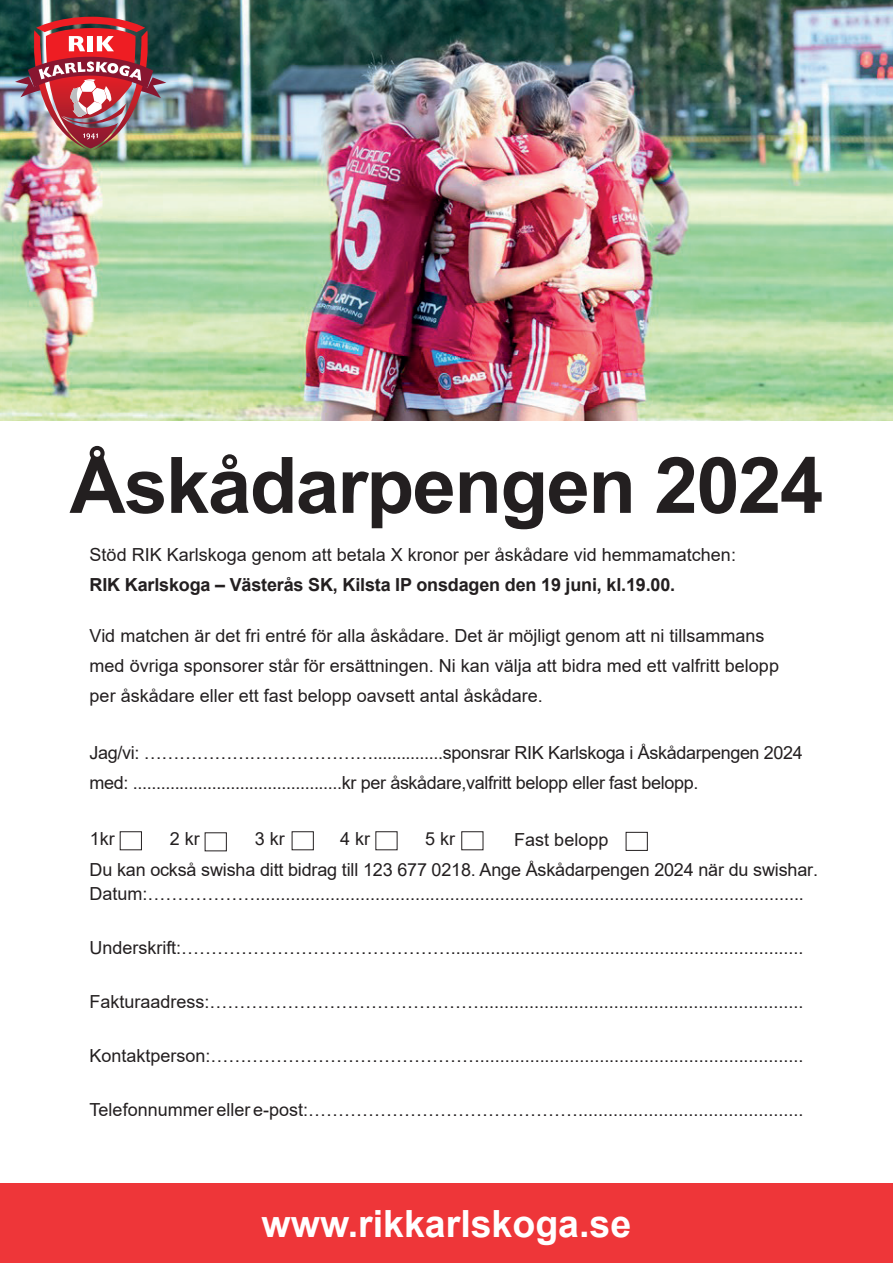
<style>
.page{position:relative;width:893px;height:1263px;background:#fff}
.page>*{position:absolute;margin:0;border:0;box-sizing:border-box;transform-origin:0 0}
.t1{font:700 78px "Arial";letter-spacing:-.02em;color:#231f20}
.t2{font:700 37.5px "Arial";color:#fff}
.t3{font:18px/30px "Arial";color:#231f20}
.t4{font:18px/30px "Arial";letter-spacing:-.02em;color:#231f20}
.t5{font:700 18px "Arial";letter-spacing:-.01em;color:#231f20}
.s1{font-style:inherit}
</style>
<div class="page">
<img style="left:0;top:0;width:893px;height:421px">
<img style="left:15px;top:17px;width:151px;height:133px">
<div style="left:0;top:1183px;width:893px;height:80px;background:#ee3639"></div>
<div style="left:120px;top:831px;width:22px;height:19px;border:1px solid #231f20"></div>
<div style="left:292px;top:831px;width:22px;height:19px;border:1px solid #231f20"></div>
<div style="left:375px;top:831px;width:22px;height:19px;border:1px solid #231f20"></div>
<div style="left:461px;top:831px;width:22px;height:19px;border:1px solid #231f20"></div>
<div style="left:626px;top:832px;width:22px;height:19px;border:1px solid #231f20"></div>
<h1 class="t1" style="left:70px;top:430px;width:755px">Åskådarpengen 2024</h1>
<p class="t3" style="left:90px;top:539px;width:648px">Stöd RIK Karlskoga genom att betala X kronor per åskådare vid hemmamatchen:</p>
<p class="t5" style="left:90px;top:572px;width:587px">RIK Karlskoga – Västerås SK, Kilsta IP onsdagen den 19 juni, kl.19.00.</p>
<p class="t3" style="left:90px;top:621px;width:691px">Vid matchen är det fri entré för alla åskådare. Det är möjligt genom att ni tillsammans med övriga sponsorer står för ersättningen. Ni kan välja att bidra med ett valfritt belopp per åskådare eller ett fast belopp oavsett antal åskådare.</p>
<p class="t4" style="left:90px;top:738px;width:715px">Jag/vi: …………………………………...............sponsrar RIK Karlskoga i Åskådarpengen 2024 med: .............................................kr per åskådare,valfritt belopp eller fast belopp.</p>
<p class="t3" style="left:90px;top:824px;width:27px">1kr</p>
<p class="t3" style="left:170px;top:824px;width:32px">2 kr</p>
<p class="t3" style="left:255px;top:824px;width:32px">3 kr</p>
<p class="t3" style="left:340px;top:824px;width:32px">4 kr</p>
<p class="t3" style="left:425px;top:824px;width:32px">5 kr</p>
<p class="t3" style="left:90px;top:824px;width:730px;text-indent:425px">Fast belopp<br>Du kan också swisha ditt bidrag till 123 677 0218. Ange Åskådarpengen 202<span class="s1">4</span> när du swishar.</p>
<p class="t3" style="left:90px;top:879px;width:716px">Datum:………………..............................................................................................................</p>
<p class="t3" style="left:90px;top:933px;width:715px">Underskrift:……………………………………….......................................................................</p>
<p class="t3" style="left:90px;top:987px;width:715px">Fakturaadress:……………………………………….................................................................</p>
<p class="t3" style="left:90px;top:1041px;width:715px">Kontaktperson:……………………………………….................................................................</p>
<p class="t3" style="left:90px;top:1095px;width:715px">Telefonnummer eller e-post:……………………………………….............................................</p>
<h2 class="t2" style="left:262px;top:1197px;width:371px">www.rikkarlskoga.se</h2>
</div>
